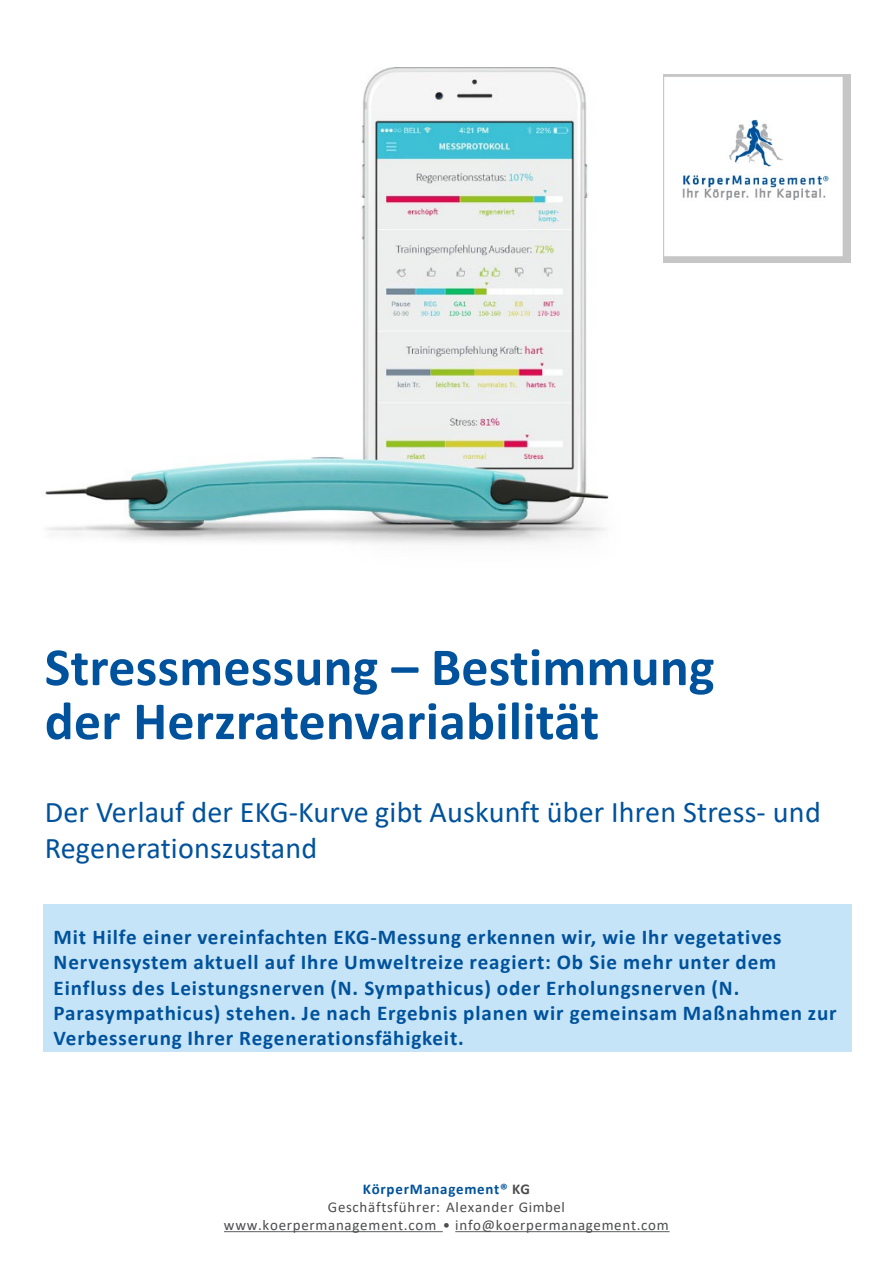
<style>
.page{position:relative;width:893px;height:1264px;background:#fff}
.page>*{position:absolute;margin:0;border:0;box-sizing:border-box;transform-origin:0 0}
.t1{font:700 54px/54px "Calibri";letter-spacing:.005em;color:#00529c}
.t2{font:30px/36px "Calibri";letter-spacing:.005em;color:#00529c}
.t3{font:700 21px/25.2px "Calibri";letter-spacing:.04em;color:#00529c}
.t4{font:15px "Calibri";letter-spacing:.05em;color:#4c4d4f}
.t5{font:700 15px "Calibri";letter-spacing:.05em;color:#00529c}
.s1{color:#4c4d4f}
</style>
<div class="page">
<img style="left:663px;top:75px;width:187px;height:187px">
<div style="left:44px;top:903px;width:807px;height:148px;background:#c5e4f7"></div>
<img style="left:45px;top:67px;width:564px;height:477px">
<p class="t1" style="left:45px;top:639px;width:671px">Stressmessung – Bestimmung der Herzratenvariabilität</p>
<p class="t2" style="left:45px;top:793px;width:777px">Der Verlauf der EKG-Kurve gibt Auskunft über Ihren Stress- und<br>Regenerationszustand</p>
<p class="t3" style="left:54px;top:924px;width:784px">Mit Hilfe einer vereinfachten EKG-Messung erkennen wir, wie Ihr vegetatives Nervensystem aktuell auf Ihre Umweltreize reagiert: Ob Sie mehr unter dem Einfluss des Leistungsnerven (N. Sympathicus) oder Erholungsnerven (N.<br>Parasympathicus) stehen. Je nach Ergebnis planen wir gemeinsam Maßnahmen zur Verbesserung Ihrer Regenerationsfähigkeit.</p>
<p class="t5" style="left:363px;top:1177px;width:169px">KörperManagement® <span class="s1">KG</span></p>
<p class="t4" style="left:328px;top:1195px;width:238px">Geschäftsführer: Alexander Gimbel</p>
<p class="t4" style="left:224px;top:1213px;width:446px">www.koerpermanagement.com • info@koerpermanagement.com</p>
</div>
